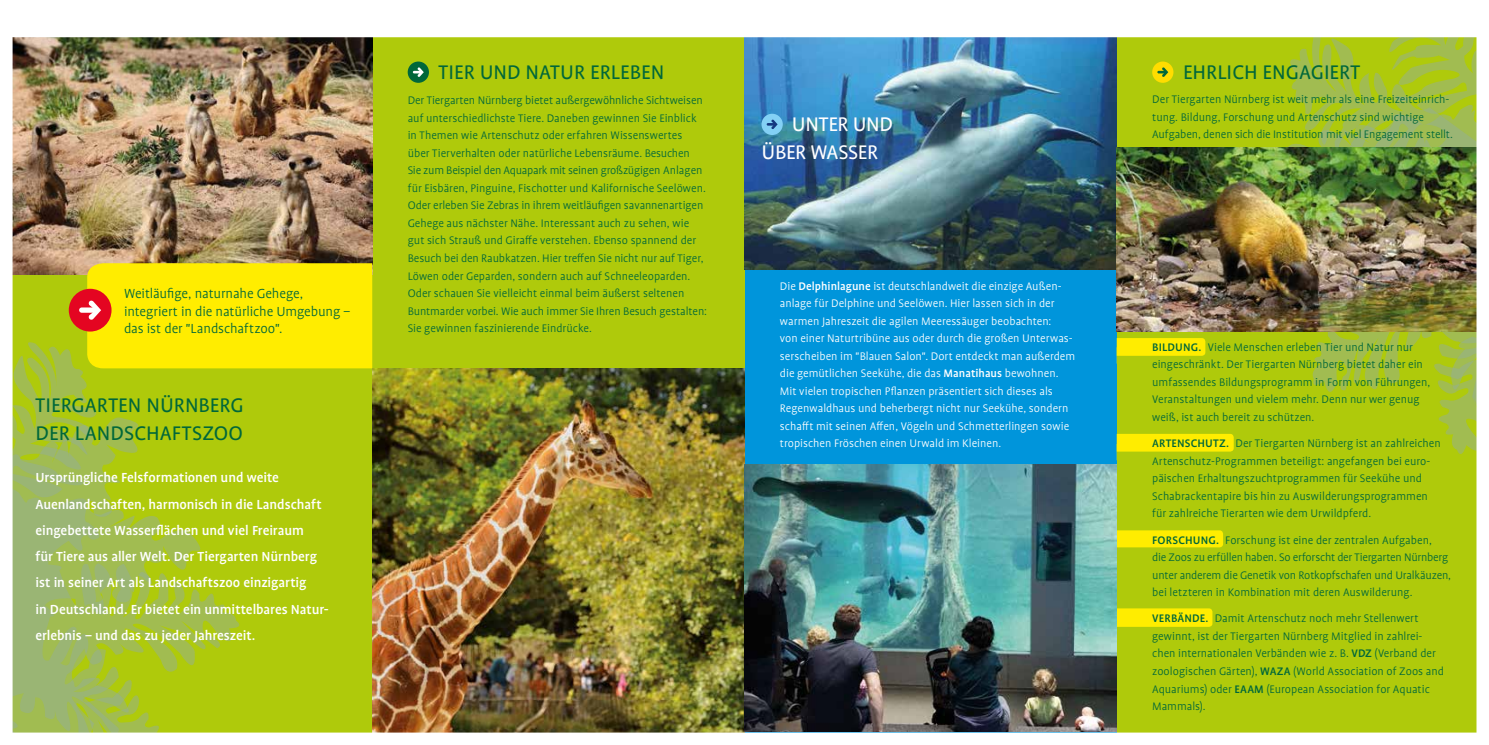
<style>
.page{position:relative;width:1489px;height:745px;background:#fff}
.page>*{position:absolute;margin:0;border:0;box-sizing:border-box;transform-origin:0 0}
.t1{font:22.5px/27.5px "Profile OT";color:#00673a}
.t2{font:22.5px/27.5px "Profile OT";letter-spacing:-.02em;color:#fff}
.t3{font:500 15px/26.2px "Profile OT";letter-spacing:-.005em;color:#fff}
.t4{font:300 15px/17.5px "Profile OT";letter-spacing:-.01em;color:#00673a}
.t5{font:300 12.5px/17.5px "Profile OT";color:#00673a}
.t6{font:300 12.5px/17.5px "Profile OT";color:#fff}
.s1{font-weight:500}
</style>
<div class="page">
<img style="left:12px;top:37px;width:1465px;height:696px">
<p class="t4" style="left:124px;top:285px;width:228px">Weitläufige, naturnahe Gehege, integriert in die natürliche Umgebung – das ist der "Landschaftzoo".</p>
<h1 class="t1" style="left:36px;top:392px;width:209px">TIERGARTEN NÜRNBERG<br>DER LANDSCHAFTSZOO</h1>
<p class="t3" style="left:35px;top:465px;width:295px">Ursprüngliche Felsformationen und weite Auenlandschaften, harmonisch in die Landschaft eingebettete Wasserflächen und viel Freiraum<br>für Tiere aus aller Welt. Der Tiergarten Nürnberg ist in seiner Art als Landschaftszoo einzigartig<br>in Deutschland. Er bietet ein unmittelbares Natur&shy;erlebnis – und das zu jeder Jahreszeit.</p>
<h1 class="t1" style="left:438px;top:60px;width:227px">TIER UND NATUR ERLEBEN</h1>
<p class="t5" style="left:407px;top:92px;width:301px">Der Tiergarten Nürnberg bietet außergewöhnliche Sichtweisen auf unterschiedlichste Tiere. Daneben gewinnen Sie Einblick in Themen wie Artenschutz oder erfahren Wissenswertes über Tierverhalten oder natürliche Lebensräume. Besuchen<br>Sie zum Beispiel den Aquapark mit seinen großzügigen Anlagen für Eisbären, Pinguine, Fischotter und Kalifornische Seelöwen.<br>Oder erleben Sie Zebras in ihrem weitläufigen savannenartigen Gehege aus nächster Nähe. Interessant auch zu sehen, wie gut sich Strauß und Giraffe verstehen. Ebenso spannend der Besuch bei den Raubkatzen. Hier treffen Sie nicht nur auf Tiger, Löwen oder Geparden, sondern auch auf Schneeleoparden.<br>Oder schauen Sie vielleicht einmal beim äußerst seltenen Buntmarder vorbei. Wie auch immer Sie Ihren Besuch gestalten:<br>Sie gewinnen faszinierende Eindrücke.</p>
<h1 class="t2" style="left:761px;top:112px;width:133px;text-indent:30px">UNTER UND<br>ÜBER WASSER</h1>
<p class="t6" style="left:780px;top:277px;width:297px">Die <span class="s1">Delphinlagune</span> ist deutschlandweit die einzige Außen&shy;anlage für Delphine und Seelöwen. Hier lassen sich in der warmen Jahreszeit die agilen Meeressäuger beobachten:<br>von einer Naturtribüne aus oder durch die großen Unterwas&shy;serscheiben im "Blauen Salon". Dort entdeckt man außerdem die gemütlichen Seekühe, die das <span class="s1">Manatihaus</span> bewohnen.<br>Mit vielen tropischen Pflanzen präsentiert sich dieses als Regenwaldhaus und beherbergt nicht nur Seekühe, sondern schafft mit seinen Affen, Vögeln und Schmetterlingen sowie tropischen Fröschen einen Urwald im Kleinen.</p>
<h1 class="t1" style="left:1182px;top:60px;width:179px">EHRLICH ENGAGIERT</h1>
<p class="t5" style="left:1152px;top:91px;width:302px">Der Tiergarten Nürnberg ist weit mehr als eine Freizeiteinrich&shy;tung. Bildung, Forschung und Artenschutz sind wichtige<br>Aufgaben, denen sich die Institution mit viel Engagement stellt.</p>
<p class="t5" style="left:1152px;top:339px;width:279px"><span class="s1">BILDUNG.</span> Viele Menschen erleben Tier und Natur nur eingeschränkt. Der Tiergarten Nürnberg bietet daher ein umfassendes Bildungsprogramm in Form von Führungen, Veranstaltungen und vielem mehr. Denn nur wer genug weiß, ist auch bereit zu schützen.</p>
<p class="t5" style="left:1152px;top:435px;width:290px"><span class="s1">ARTENSCHUTZ.</span> Der Tiergarten Nürnberg ist an zahlreichen Artenschutz-Programmen beteiligt: angefangen bei euro&shy;päischen Erhaltungszuchtprogrammen für Seekühe und Schabrackentapire bis hin zu Auswilderungsprogrammen für zahlreiche Tierarten wie dem Urwildpferd.</p>
<p class="t5" style="left:1152px;top:531px;width:300px"><span class="s1">FORSCHUNG.</span> Forschung ist eine der zentralen Aufgaben,<br>die Zoos zu erfüllen haben. So erforscht der Tiergarten Nürnberg unter anderem die Genetik von Rotkopfschafen und Uralkäuzen, bei letzteren in Kombination mit deren Auswilderung.</p>
<p class="t5" style="left:1152px;top:610px;width:293px"><span class="s1">VERBÄNDE.</span> Damit Artenschutz noch mehr Stellenwert gewinnt, ist der Tiergarten Nürnberg Mitglied in zahlrei&shy;chen internationalen Verbänden wie z. B. <span class="s1">VDZ</span> (Verband der zoologischen Gärten), <span class="s1">WAZA</span> (World Association of Zoos and Aquariums) oder <span class="s1">EAAM</span> (European Association for Aquatic Mammals).</p>
</div>
